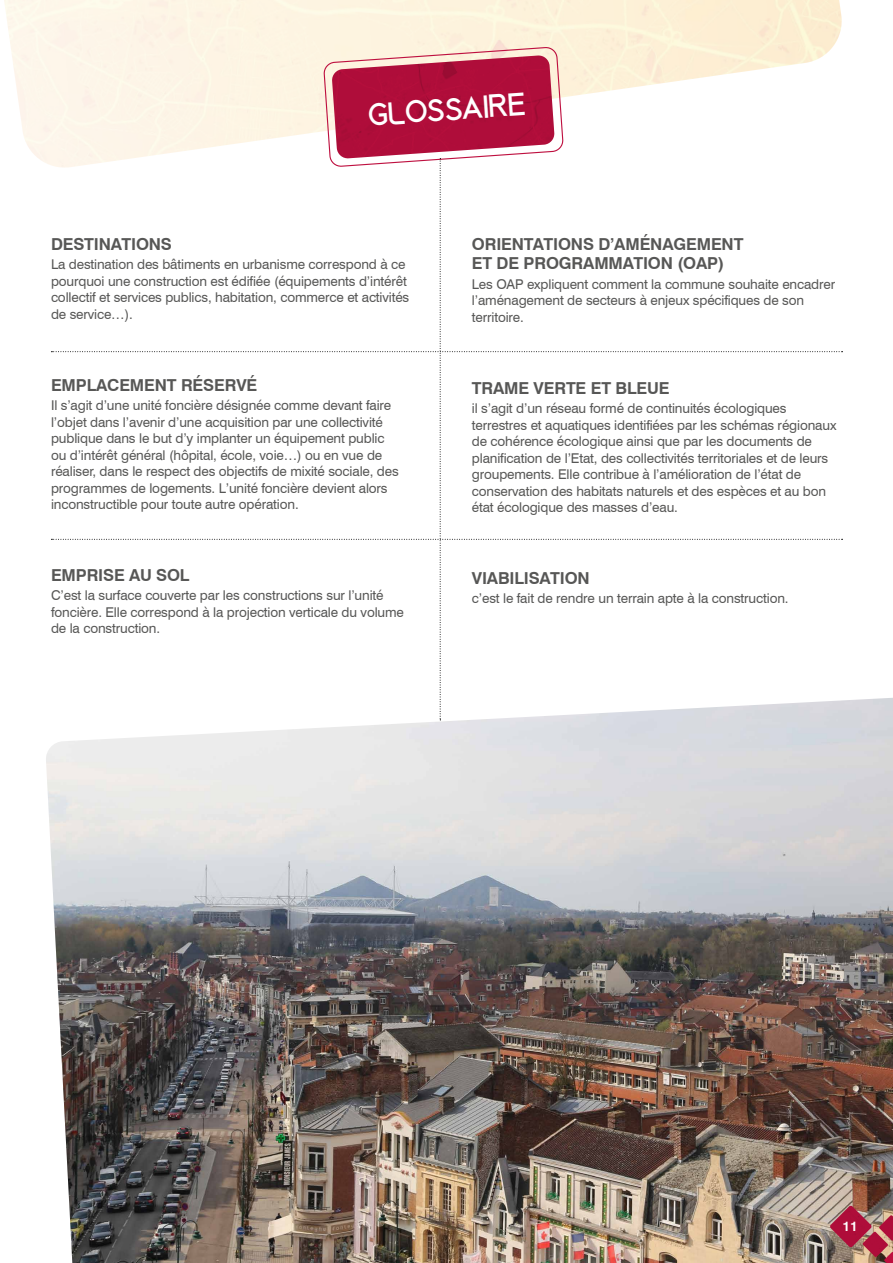
<style>
.page{position:relative;width:893px;height:1263px;background:#fff}
.page>*{position:absolute;margin:0;border:0;box-sizing:border-box;transform-origin:0 0}
.t1{font:700 36.3px "Alcefun";color:#fff}
.t2{font:700 16.5px/19.5px "Swiss 721 BT";letter-spacing:-.01em;color:#575756}
.t3{font:13.5px/16.5px "Swiss 721 BT";letter-spacing:-.01em;color:#575756}
.t4{font:700 13.5px "Swiss 721 BT";color:#fff}
</style>
<div class="page">
<img style="left:46px;top:698px;width:847px;height:565px">
<svg style="left:51px;top:47px;width:792px;height:673px"></svg>
<svg style="left:830px;top:1205px;width:63px;height:58px;background:#a8585e"></svg>
<h1 class="t1" style="left:366px;top:94px;width:159px;rotate:-4deg">GLOSSAIRE</h1>
<p class="t2" style="left:51px;top:234px;width:122px">DESTINATIONS</p>
<p class="t3" style="left:51px;top:256px;width:360px">La destination des bâtiments en urbanisme correspond à ce pourquoi une construction est édifiée (équipements d’intérêt collectif et services publics, habitation, commerce et activités de service…).</p>
<p class="t2" style="left:51px;top:375px;width:208px">EMPLACEMENT RÉSERVÉ</p>
<p class="t3" style="left:51px;top:397px;width:349px">Il s’agit d’une unité foncière désignée comme devant faire l’objet dans l’avenir d’une acquisition par une collectivité publique dans le but d’y implanter un équipement public ou d’intérêt général (hôpital, école, voie…) ou en vue de réaliser, dans le respect des objectifs de mixité sociale, des programmes de logements. L’unité foncière devient alors inconstructible pour toute autre opération.</p>
<p class="t2" style="left:51px;top:565px;width:140px">EMPRISE AU SOL</p>
<p class="t3" style="left:51px;top:587px;width:354px">C’est la surface couverte par les constructions sur l’unité foncière. Elle correspond à la projection verticale du volume de la construction.</p>
<p class="t2" style="left:472px;top:234px;width:273px">ORIENTATIONS D’AMÉNAGEMENT<br>ET DE PROGRAMMATION (OAP)</p>
<p class="t3" style="left:472px;top:276px;width:365px">Les OAP expliquent comment la commune souhaite encadrer l’aménagement de secteurs à enjeux spécifiques de son territoire.</p>
<p class="t2" style="left:472px;top:378px;width:199px">TRAME VERTE ET BLEUE</p>
<p class="t3" style="left:472px;top:400px;width:366px">il s’agit d’un réseau formé de continuités écologiques terrestres et aquatiques identifiées par les schémas régionaux de cohérence écologique ainsi que par les documents de planification de l’Etat, des collectivités territoriales et de leurs groupements. Elle contribue à l’amélioration de l’état de conservation des habitats naturels et des espèces et au bon état écologique des masses d’eau.</p>
<p class="t2" style="left:472px;top:568px;width:119px">VIABILISATION</p>
<p class="t3" style="left:472px;top:590px;width:318px">c’est le fait de rendre un terrain apte à la construction.</p>
<p class="t4" style="left:843px;top:1217px;width:17px">11</p>
</div>
